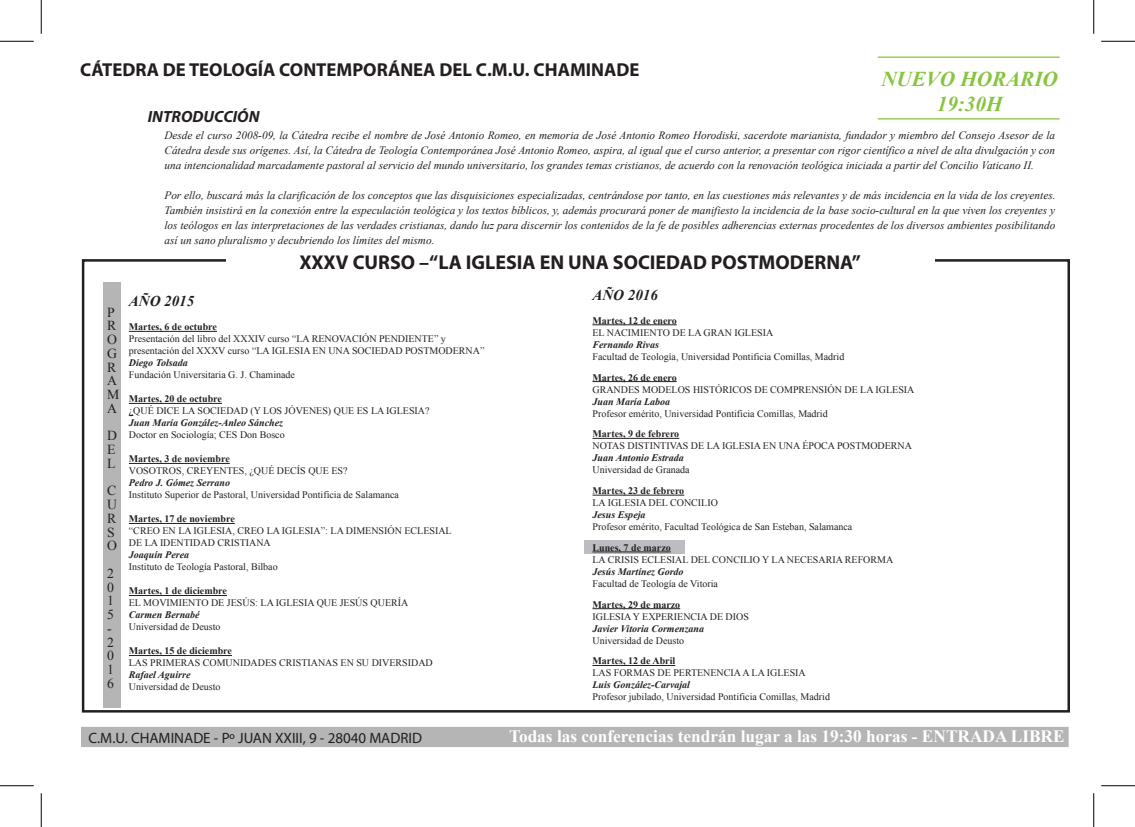
<style>
.page{position:relative;width:1135px;height:827px;background:#fff}
.page>*{position:absolute;margin:0;border:0;box-sizing:border-box;transform-origin:0 0}
.t1{font:italic 700 21.12px/25.4px "Times New Roman";color:#87c43f;text-align:center}
.t2{font:700 20px "Myriad Pro";color:#231f20}
.t3{font:700 18.75px "Myriad Pro";color:#231f20}
.t4{font:700 17.25px "Times New Roman";color:#fff}
.t5{font:italic 700 16.25px "Myriad Pro";color:#231f20}
.t6{font:15px "Myriad Pro";color:#231f20}
.t7{font:italic 700 15px "Times New Roman";color:#231f20}
.t8{font:13.75px/13.8px "Times New Roman";color:#231f20}
.t9{font:italic 11.25px/15px "Times New Roman";color:#231f20;text-align:justify}
.t10{font:10px/12px "Times New Roman";color:#231f20}
.t11{font:700 10px "Times New Roman";color:#231f20}
.t12{font:italic 700 10px "Times New Roman";color:#231f20}
</style>
<div class="page">
<div style="left:81px;top:726px;width:988px;height:21px;background:#b6b5b5"></div>
<div style="left:584px;top:540px;width:101px;height:13px;background:#bcbdc0"></div>
<hr style="left:129px;top:331px;width:88px;height:1px;background:#231f20">
<hr style="left:129px;top:403px;width:93px;height:1px;background:#231f20">
<hr style="left:129px;top:463px;width:101px;height:1px;background:#231f20">
<hr style="left:129px;top:523px;width:106px;height:1px;background:#231f20">
<hr style="left:129px;top:595px;width:98px;height:1px;background:#231f20">
<hr style="left:129px;top:655px;width:103px;height:1px;background:#231f20">
<div style="left:103px;top:282px;width:18px;height:425px;background:#b6b5b5"></div>
<hr style="left:592px;top:324px;width:85px;height:1px;background:#231f20">
<hr style="left:592px;top:381px;width:85px;height:1px;background:#231f20">
<hr style="left:592px;top:438px;width:87px;height:1px;background:#231f20">
<hr style="left:592px;top:494px;width:92px;height:1px;background:#231f20">
<hr style="left:592px;top:551px;width:79px;height:1px;background:#231f20">
<hr style="left:592px;top:608px;width:88px;height:1px;background:#231f20">
<hr style="left:592px;top:665px;width:83px;height:1px;background:#231f20">
<hr style="left:878px;top:57px;width:181px;height:1px;background:#87c43f">
<hr style="left:878px;top:118px;width:181px;height:1px;background:#87c43f">
<hr style="left:0;top:41px;width:34px;height:1px;background:#000">
<hr style="left:1101px;top:41px;width:34px;height:1px;background:#000">
<hr style="left:0;top:785px;width:34px;height:1px;background:#000">
<hr style="left:1101px;top:785px;width:34px;height:1px;background:#000">
<hr style="left:41px;top:0;width:1px;height:34px;background:#000">
<hr style="left:41px;top:793px;width:1px;height:34px;background:#000">
<hr style="left:1093px;top:0;width:1px;height:34px;background:#000">
<hr style="left:1093px;top:793px;width:1px;height:34px;background:#000">
<h3 class="t3" style="left:80px;top:57px;width:561px">CÁTEDRA DE TEOLOGÍA CONTEMPORÁNEA DEL C.M.U. CHAMINADE</h3>
<h3 class="t5" style="left:148px;top:106px;width:113px">INTRODUCCIÓN</h3>
<p class="t9" style="left:164px;top:128px;width:892px">Desde el curso 2008-09, la Cátedra recibe el nombre de José Antonio Romeo, en memoria de José Antonio Romeo Horodiski, sacerdote marianista, fundador y miembro del Consejo Asesor de la Cátedra desde sus orígenes. Así, la Cátedra de Teología Contemporánea José Antonio Romeo, aspira, al igual que el curso anterior, a presentar con rigor científico a nivel de alta divulgación y con una intencionalidad marcadamente pastoral al servicio del mundo universitario, los grandes temas cristianos, de acuerdo con la renovación teológica iniciada a partir del Concilio Vaticano II.</p>
<p class="t9" style="left:164px;top:188px;width:892px">Por ello, buscará más la clarificación de los conceptos que las disquisiciones especializadas, centrándose por tanto, en las cuestiones más relevantes y de más incidencia en la vida de los creyentes.<br>También insistirá en la conexión entre la especulación teológica y los textos bíblicos, y, además procurará poner de manifiesto la incidencia de la base socio-cultural en la que viven los creyentes y los teólogos en las interpretaciones de las verdades cristianas, dando luz para discernir los contenidos de la fe de posibles adherencias externas procedentes de los diversos ambientes posibilitando así un sano pluralismo y decubriendo los límites del mismo.</p>
<h1 class="t1" style="left:881px;top:66px;width:178px">NUEVO HORARIO<br>19:30H</h1>
<h3 class="t8" style="left:107px;top:305px;width:14px">P<br>R<br>O<br>G<br>R<br>A<br>M<br>A</h3>
<h3 class="t8" style="left:107px;top:428px;width:11px;text-align:justify">D E L</h3>
<h3 class="t8" style="left:107px;top:483px;width:11px">C<br>U<br>R<br>S<br>O</h3>
<h3 class="t8" style="left:107px;top:566px;width:8px">2<br>0<br>1<br>5 -<br>2<br>0<br>1<br>6</h3>
<h2 class="t2" style="left:299px;top:249px;width:563px">XXXV CURSO –“LA IGLESIA EN UNA SOCIEDAD POSTMODERNA”</h2>
<h3 class="t7" style="left:129px;top:291px;width:67px">AÑO 2015</h3>
<p class="t11" style="left:129px;top:320px;width:90px">Martes, 6 de octubre</p>
<p class="t10" style="left:129px;top:333px;width:357px">Presentación del libro del XXXIV curso “LA RENOVACIÓN PENDIENTE” y presentación del XXXV curso “LA IGLESIA EN UNA SOCIEDAD POSTMODERNA”</p>
<p class="t12" style="left:129px;top:356px;width:60px">Diego Tolsada</p>
<p class="t10" style="left:129px;top:369px;width:168px">Fundación Universitaria G. J. Chaminade</p>
<p class="t11" style="left:129px;top:392px;width:95px">Martes, 20 de octubre</p>
<p class="t10" style="left:129px;top:405px;width:302px">¿QUÉ DICE LA SOCIEDAD (Y LOS JÓVENES) QUE ES LA IGLESIA?</p>
<p class="t12" style="left:129px;top:416px;width:156px">Juan María González-Anleo Sánchez</p>
<p class="t10" style="left:129px;top:429px;width:157px">Doctor en Sociología; CES Don Bosco</p>
<p class="t11" style="left:129px;top:452px;width:102px">Martes, 3 de noviembre</p>
<p class="t10" style="left:129px;top:465px;width:220px">VOSOTROS, CREYENTES, ¿QUÉ DECÍS QUE ES?</p>
<p class="t12" style="left:129px;top:476px;width:103px">Pedro J. Gómez Serrano</p>
<p class="t10" style="left:129px;top:489px;width:271px">Instituto Superior de Pastoral, Universidad Pontificia de Salamanca</p>
<p class="t11" style="left:129px;top:512px;width:107px">Martes, 17 de noviembre</p>
<p class="t10" style="left:129px;top:525px;width:324px">“CREO EN LA IGLESIA, CREO LA IGLESIA”: LA DIMENSIÓN ECLESIAL<br>DE LA IDENTIDAD CRISTIANA</p>
<p class="t12" style="left:129px;top:548px;width:62px">Joaquín Perea</p>
<p class="t10" style="left:129px;top:561px;width:150px">Instituto de Teología Pastoral, Bilbao</p>
<p class="t11" style="left:129px;top:584px;width:100px">Martes, 1 de diciembre</p>
<p class="t10" style="left:129px;top:597px;width:281px">EL MOVIMIENTO DE JESÚS: LA IGLESIA QUE JESÚS QUERÍA</p>
<p class="t12" style="left:129px;top:608px;width:72px">Carmen Bernabé</p>
<p class="t10" style="left:129px;top:621px;width:93px">Universidad de Deusto</p>
<p class="t11" style="left:129px;top:644px;width:105px">Martes, 15 de diciembre</p>
<p class="t10" style="left:129px;top:657px;width:305px">LAS PRIMERAS COMUNIDADES CRISTIANAS EN SU DIVERSIDAD</p>
<p class="t12" style="left:129px;top:668px;width:63px">Rafael Aguirre</p>
<p class="t10" style="left:129px;top:681px;width:93px">Universidad de Deusto</p>
<h3 class="t7" style="left:592px;top:284px;width:67px">AÑO 2016</h3>
<p class="t11" style="left:592px;top:313px;width:86px">Martes, 12 de enero</p>
<p class="t10" style="left:592px;top:326px;width:182px">EL NACIMIENTO DE LA GRAN IGLESIA</p>
<p class="t12" style="left:592px;top:337px;width:68px">Fernando Rivas</p>
<p class="t10" style="left:592px;top:350px;width:253px">Facultad de Teología, Universidad Pontificia Comillas, Madrid</p>
<p class="t11" style="left:592px;top:370px;width:86px">Martes, 26 de enero</p>
<p class="t10" style="left:592px;top:383px;width:323px">GRANDES MODELOS HISTÓRICOS DE COMPRENSIÓN DE LA IGLESIA</p>
<p class="t12" style="left:592px;top:394px;width:79px">Juan María Laboa</p>
<p class="t10" style="left:592px;top:407px;width:237px">Profesor emérito, Universidad Pontificia Comillas, Madrid</p>
<p class="t11" style="left:592px;top:427px;width:88px">Martes, 9 de febrero</p>
<p class="t10" style="left:592px;top:440px;width:321px">NOTAS DISTINTIVAS DE LA IGLESIA EN UNA ÉPOCA POSTMODERNA</p>
<p class="t12" style="left:592px;top:451px;width:93px">Juan Antonio Estrada</p>
<p class="t10" style="left:592px;top:464px;width:99px">Universidad de Granada</p>
<p class="t11" style="left:592px;top:484px;width:93px">Martes, 23 de febrero</p>
<p class="t10" style="left:592px;top:496px;width:127px">LA IGLESIA DEL CONCILIO</p>
<p class="t12" style="left:592px;top:507px;width:55px">Jesus Espeja</p>
<p class="t10" style="left:592px;top:520px;width:261px">Profesor emérito, Facultad Teológica de San Esteban, Salamanca</p>
<p class="t11" style="left:592px;top:540px;width:80px">Lunes, 7 de marzo</p>
<p class="t10" style="left:592px;top:553px;width:302px">LA CRISIS ECLESIAL DEL CONCILIO Y LA NECESARIA REFORMA</p>
<p class="t12" style="left:592px;top:564px;width:93px">Jesús Martínez Gordo</p>
<p class="t10" style="left:592px;top:577px;width:127px">Facultad de Teología de Vitoria</p>
<p class="t11" style="left:592px;top:597px;width:89px">Martes, 29 de marzo</p>
<p class="t10" style="left:592px;top:610px;width:158px">IGLESIA Y EXPERIENCIA DE DIOS</p>
<p class="t12" style="left:592px;top:621px;width:113px">Javier Vitoria Cormenzana</p>
<p class="t10" style="left:592px;top:634px;width:93px">Universidad de Deusto</p>
<p class="t11" style="left:592px;top:654px;width:84px">Martes, 12 de Abril</p>
<p class="t10" style="left:592px;top:667px;width:215px">LAS FORMAS DE PERTENENCIA A LA IGLESIA</p>
<p class="t12" style="left:592px;top:678px;width:99px">Luis González-Carvajal</p>
<p class="t10" style="left:592px;top:691px;width:239px">Profesor jubilado, Universidad Pontificia Comillas, Madrid</p>
<h3 class="t6" style="left:88px;top:729px;width:335px">C.M.U. CHAMINADE - Pº JUAN XXIII, 9 - 28040 MADRID</h3>
<h3 class="t4" style="left:509px;top:724px;width:557px">Todas las conferencias tendrán lugar a las 19:30 horas - ENTRADA LIBRE</h3>
</div>
